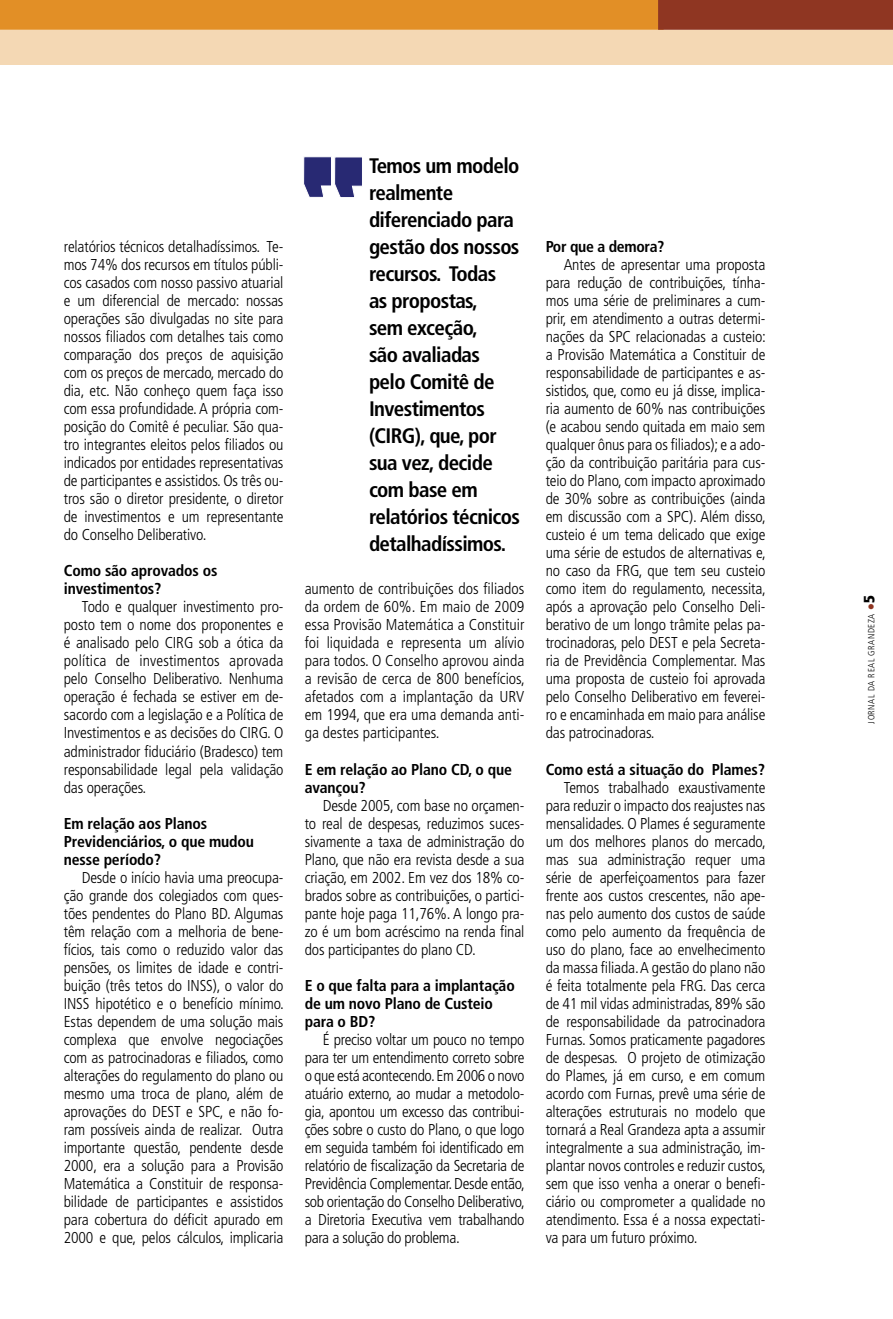
<style>
.page{position:relative;width:893px;height:1319px;background:#fff}
.page>*{position:absolute;margin:0;border:0;box-sizing:border-box;transform-origin:0 0}
.t1{font:700 condensed 21px/27px "Frutiger";letter-spacing:-.03em;color:#000}
.t2{font:300 condensed 15.75px/18px "Frutiger";letter-spacing:-.01em;color:#000;text-align:justify}
.t3{font:700 condensed 15.75px/18px "Frutiger";letter-spacing:-.01em;color:#000}
.t4{font:300 condensed 9px "Frutiger";letter-spacing:.06em;color:#000}
.s1{color:#8f3622}
</style>
<div class="page">
<div style="left:0;top:30px;width:893px;height:35px;background:#f4d8b4"></div>
<svg style="left:0;top:0;width:893px;height:30px"></svg>
<svg style="left:303px;top:156px;width:59px;height:41px"></svg>
<p class="t2" style="left:64px;top:238px;width:221px">relatórios técnicos detalhadíssimos. Te&shy;mos 74% dos recursos em títulos públi&shy;cos casados com nosso passivo atuarial e um diferencial de mercado: nossas operações são divulgadas no site para nossos filiados com detalhes tais como comparação dos preços de aquisição com os preços de mercado, mercado do dia, etc. Não conheço quem faça isso com essa profundidade. A própria com&shy;posição do Comitê é peculiar. São qua&shy;tro integrantes eleitos pelos filiados ou indicados por entidades representativas de participantes e assistidos. Os três ou&shy;tros são o diretor presidente, o diretor de investimentos e um representante do Conselho Deliberativo.</p>
<p class="t3" style="left:64px;top:562px;width:155px">Como são aprovados os investimentos?</p>
<p class="t2" style="left:64px;top:598px;width:221px;text-indent:18px">Todo e qualquer investimento pro&shy;posto tem o nome dos proponentes e é analisado pelo CIRG sob a ótica da política de investimentos aprovada pelo Conselho Deliberativo. Nenhuma operação é fechada se estiver em de&shy;sacordo com a legislação e a Política de Investimentos e as decisões do CIRG. O administrador fiduciário (Bradesco) tem responsabilidade legal pela validação das operações.</p>
<p class="t3" style="left:64px;top:814px;width:192px">Em relação aos Planos<br>Previdenciários, o que mudou nesse período?</p>
<p class="t2" style="left:64px;top:868px;width:222px;text-indent:18px">Desde o início havia uma preocupa&shy;ção grande dos colegiados com ques&shy;tões pendentes do Plano BD. Algumas têm relação com a melhoria de bene&shy;fícios, tais como o reduzido valor das pensões, os limites de idade e contri&shy;buição (três tetos do IN SS), o valor do IN SS hipotético e o benefício mínimo.<br>Estas dependem de uma solução mais complexa que envolve negociações com as patrocinadoras e filiados, como alterações do regulamento do plano ou mesmo uma troca de plano, além de aprovações do DEST e SPC, e não fo&shy;ram possíveis ainda de realizar. Outra importante questão, pendente desde 2000, era a solução para a Provisão Matemática a Constituir de responsa&shy;bilidade de participantes e assistidos para cobertura do déficit apurado em 2000 e que, pelos cálculos, implicaria</p>
<h1 class="t1" style="left:369px;top:152px;width:153px">Temos um modelo realmente diferenciado para gestão dos nossos recursos. Todas<br>as propostas,<br>sem exceção,<br>são avaliadas pelo Comitê de<br>Investimentos (CIRG), que, por sua vez, decide com base em relatórios técnicos detalhadíssimos.</h1>
<p class="t2" style="left:305px;top:580px;width:222px">aumento de contribuições dos filiados da ordem de 60%. Em maio de 2009 essa Provisão Matemática a Constituir foi liquidada e representa um alívio para todos. O Conselho aprovou ainda a revisão de cerca de 800 benefícios, afetados com a implantação da U RV em 1994, que era uma demanda anti&shy;ga destes participantes.</p>
<p class="t3" style="left:305px;top:760px;width:209px">E em relação ao Plano CD, o que avançou?</p>
<p class="t2" style="left:305px;top:796px;width:221px;text-indent:18px">Desde 2005, com base no orçamen&shy;to real de despesas, reduzimos suces&shy;sivamente a taxa de administração do Plano, que não era revista desde a sua criação, em 2002. Em vez dos 18% co&shy;brados sobre as contribuições, o partici&shy;pante hoje paga 11,76%. A longo pra&shy;zo é um bom acréscimo na renda final dos participantes do plano CD.</p>
<p class="t3" style="left:305px;top:976px;width:212px">E o que falta para a implantação de um novo Plano de Custeio para o BD?</p>
<p class="t2" style="left:305px;top:1030px;width:222px;text-indent:18px">É preciso voltar um pouco no tempo para ter um entendimento correto sobre o que está acontecendo. Em 2006 o novo atuário externo, ao mudar a metodolo&shy;gia, apontou um excesso das contribui&shy;ções sobre o custo do Plano, o que logo em seguida também foi identificado em relatório de fiscalização da Secretaria de Previdência Complementar. Desde então, sob orientação do Conselho Deliberativo, a Diretoria Executiva vem trabalhando para a solução do problema.</p>
<p class="t3" style="left:546px;top:238px;width:120px">Por que a demora?</p>
<p class="t2" style="left:546px;top:256px;width:222px;text-indent:18px">Antes de apresentar uma proposta para redução de contribuições, tínha&shy;mos uma série de preliminares a cum&shy;prir, em atendimento a outras determi&shy;nações da SPC relacionadas a custeio: a Provisão Matemática a Constituir de responsabilidade de participantes e as&shy;sistidos, que, como eu já disse, implica&shy;ria aumento de 60% nas contribuições (e acabou sendo quitada em maio sem qualquer ônus para os filiados); e a ado&shy;ção da contribuição paritária para cus&shy;teio do Plano, com impacto aproximado de 30% sobre as contribuições (ainda em discussão com a SPC). Além disso, custeio é um tema delicado que exige uma série de estudos de alternativas e, no caso da FRG, que tem seu custeio como item do regulamento, necessita, após a aprovação pelo Conselho Deli&shy;berativo de um longo trâmite pelas pa&shy;trocinadoras, pelo DEST e pela Secreta&shy;ria de Previdência Complementar. Mas uma proposta de custeio foi aprovada pelo Conselho Deliberativo em feverei&shy;ro e encaminhada em maio para análise das patrocinadoras.</p>
<p class="t3" style="left:546px;top:760px;width:221px">Como está a situação do Plames?</p>
<p class="t2" style="left:546px;top:778px;width:222px;text-indent:18px">Temos trabalhado exaustivamente para reduzir o impacto dos reajustes nas mensalidades. O Plames é seguramente um dos melhores planos do mercado, mas sua administração requer uma série de aperfeiçoamentos para fazer frente aos custos crescentes, não ape&shy;nas pelo aumento dos custos de saúde como pelo aumento da frequência de uso do plano, face ao envelhecimento da massa filiada. A gestão do plano não é feita totalmente pela FRG. Das cerca de 41 mil vidas administradas, 89% são de responsabilidade da patrocinadora Furnas. Somos praticamente pagadores de despesas. O projeto de otimização do Plames, já em curso, e em comum acordo com Furnas, prevê uma série de alterações estruturais no modelo que tornará a Real Grandeza apta a assumir integralmente a sua administração, im&shy;plantar novos controles e reduzir custos, sem que isso venha a onerar o benefi&shy;ciário ou comprometer a qualidade no atendimento. Essa é a nossa expectati&shy;va para um futuro próximo.</p>
<p class="t4" style="left:866px;top:723px;width:121px;rotate:-90deg">Jornal da Real Grandeza <span class="s1">●</span></p>
</div>
